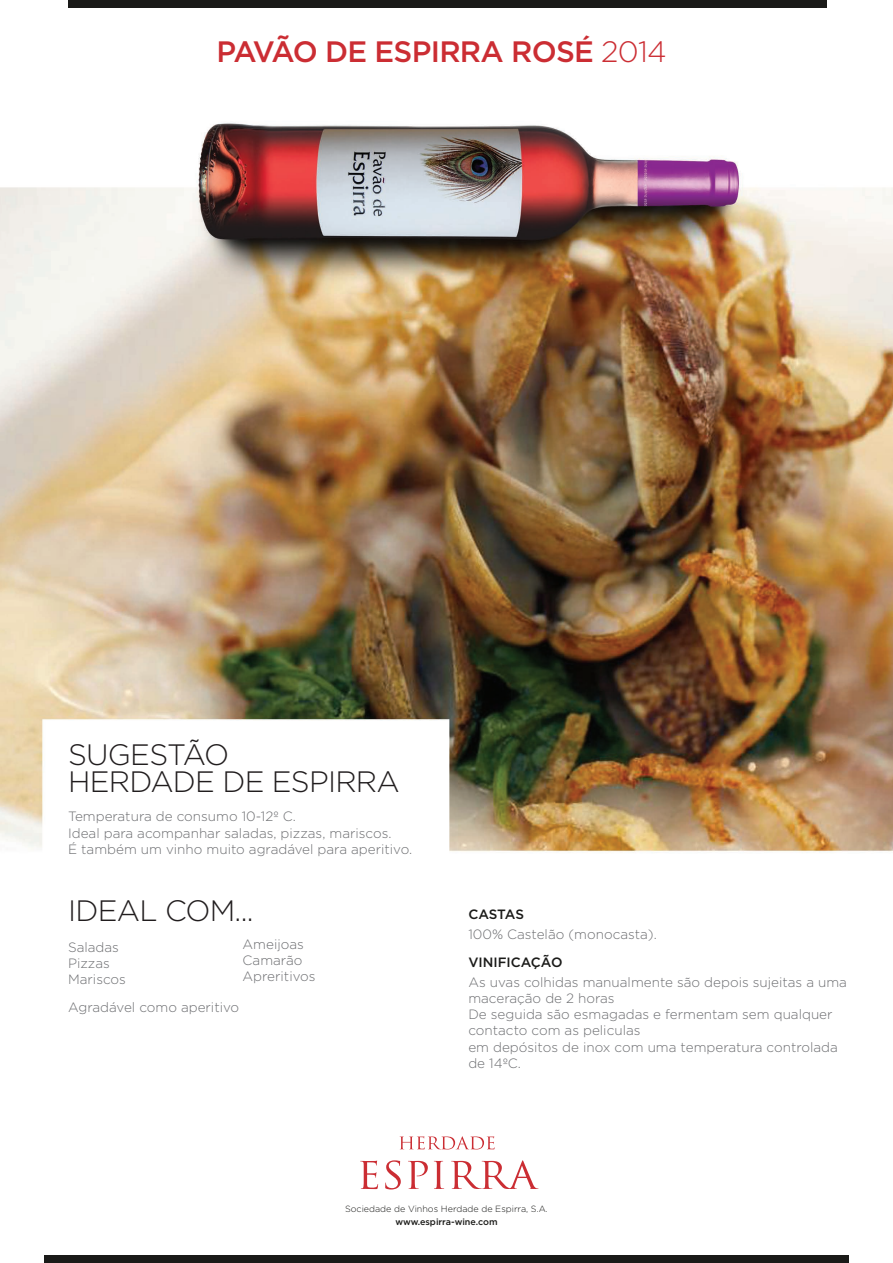
<style>
.page{position:relative;width:893px;height:1263px;background:#fff}
.page>*{position:absolute;margin:0;border:0;box-sizing:border-box;transform-origin:0 0}
.t1{font:300 29.55px/27px "Gotham";letter-spacing:-.025em;color:#211d1e}
.t2{font:500 29.55px "Gotham";letter-spacing:-.025em;color:#cb2d33}
.t3{font:300 13.5px/16.2px "Gotham";color:#6d6e71}
.t4{font:500 13.5px "Gotham";color:#1a1a18}
.t5{font:300 9px "Gotham";color:#1a1a18}
.t6{font:500 9px "Gotham";color:#1a1a18}
.s1{font-weight:300}
</style>
<div class="page">
<img style="left:0;top:0;width:892px;height:1263px">
<div style="left:69px;top:0;width:758px;height:8px;background:#1a1a18"></div>
<svg style="left:360px;top:1160px;width:178px;height:30px"></svg>
<svg style="left:399px;top:1136px;width:95px;height:13px"></svg>
<div style="left:44px;top:1256px;width:804px;height:7px;background:#1a1a18"></div>
<h1 class="t2" style="left:216px;top:33px;width:452px">PAVÃO DE ESPIRRA ROSÉ <span class="s1">2014</span></h1>
<h1 class="t1" style="left:68px;top:740px;width:333px">SUGESTÃO<br>HERDADE DE ESPIRRA</h1>
<p class="t3" style="left:68px;top:808px;width:345px">Temperatura de consumo 10-12º C.<br>Ideal para acompanhar saladas, pizzas, mariscos.<br>É também um vinho muito agradável para aperitivo.</p>
<h1 class="t1" style="left:68px;top:896px;width:187px">IDEAL COM...</h1>
<p class="t3" style="left:242px;top:936px;width:74px">Ameijoas<br>Camarão<br>Apreritivos</p>
<p class="t3" style="left:68px;top:939px;width:59px">Saladas<br>Pizzas<br>Mariscos</p>
<p class="t3" style="left:68px;top:999px;width:173px">Agradável como aperitivo</p>
<p class="t4" style="left:468px;top:906px;width:57px">CASTAS</p>
<p class="t3" style="left:468px;top:926px;width:190px">100% Castelão (monocasta).</p>
<p class="t4" style="left:468px;top:954px;width:96px">VINIFICAÇÃO</p>
<p class="t3" style="left:468px;top:974px;width:380px">As uvas colhidas manualmente são depois sujeitas a uma maceração de 2 horas<br>De seguida são esmagadas e fermentam sem qualquer contacto com as peliculas<br>em depósitos de inox com uma temperatura controlada de 14ºC.</p>
<p class="t5" style="left:345px;top:1203px;width:204px">Sociedade de Vinhos Herdade de Espirra, S.A.</p>
<p class="t6" style="left:395px;top:1216px;width:104px">www.espirra-wine.com</p>
</div>
